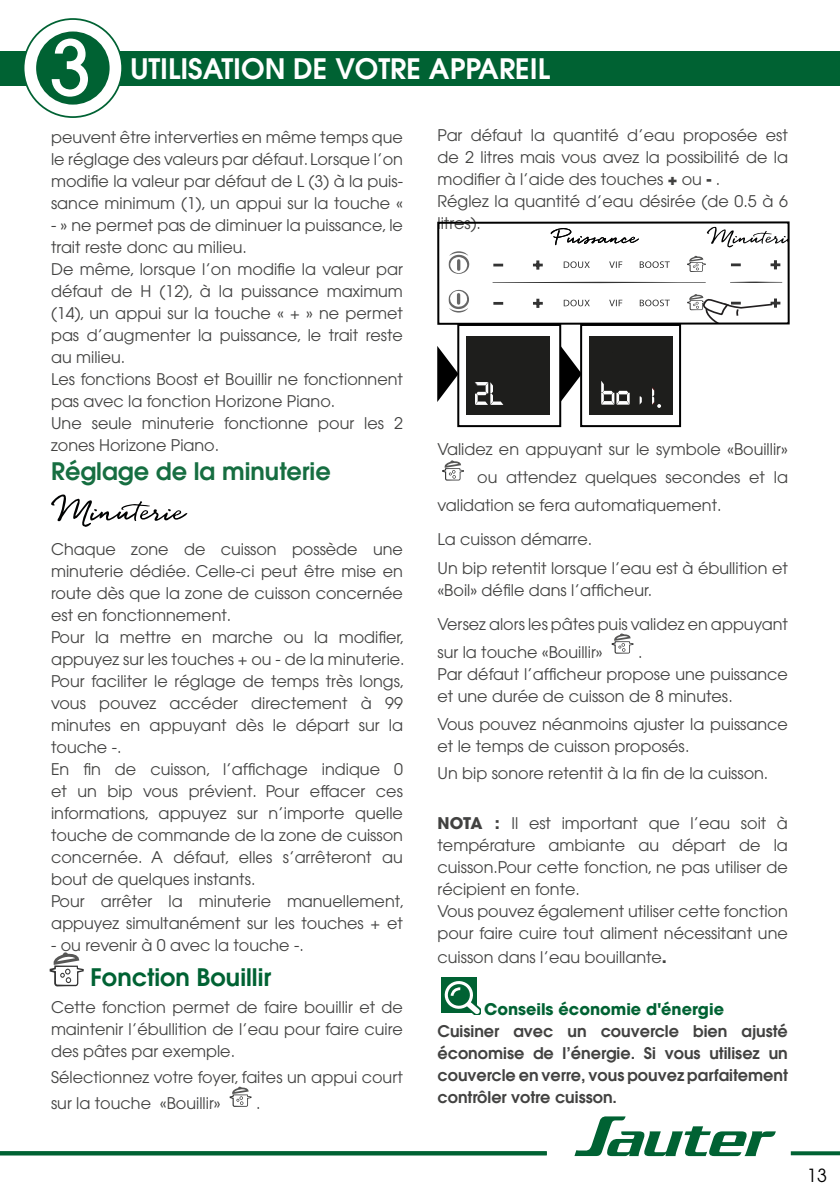
<style>
.page{position:relative;width:840px;height:1191px;background:#fff}
.page>*{position:absolute;margin:0;border:0;box-sizing:border-box;transform-origin:0 0}
.t1{font:500 75.6px "Avant Garde";color:#fff}
.t2{font:600 28px "Avant Garde";color:#fff}
.t3{font:600 24px "Avant Garde";color:#166e41}
.t4{font:600 24px "Avant Garde";color:#006233}
.t5{font:18px "Avant Garde";color:#000}
.t6{font:16px/22px "Avant Garde";color:#424241}
.t7{font:600 16px/22px "Avant Garde";color:#424241;text-align:justify}
.t8{font:700 16px "Avant Garde";color:#006233}
.s1{font-weight:700}
</style>
<div class="page">
<div style="left:0;top:51px;width:839px;height:34px;background:#006233"></div>
<svg style="left:1px;top:1151px;width:545px;height:4px;background:#056537"></svg>
<svg style="left:574px;top:1116px;width:201px;height:40px"></svg>
<svg style="left:790px;top:1151px;width:49px;height:4px"></svg>
<div style="left:24px;top:19px;width:98px;height:98px;background:#fff;border-radius:50%"></div>
<div style="left:23px;top:18px;width:100px;height:100px;border:2px solid #006233;border-radius:50%"></div>
<div style="left:36px;top:31px;width:73px;height:74px;background:#006233;border-radius:50%"></div>
<svg style="left:51px;top:494px;width:136px;height:33px"></svg>
<svg style="left:50px;top:952px;width:34px;height:34px"></svg>
<svg style="left:233px;top:1096px;width:19px;height:11px"></svg>
<svg style="left:229px;top:1086px;width:22px;height:20px"></svg>
<svg style="left:442px;top:460px;width:21px;height:20px"></svg>
<svg style="left:615px;top:643px;width:19px;height:11px"></svg>
<svg style="left:611px;top:633px;width:22px;height:20px"></svg>
<div style="left:441px;top:977px;width:35px;height:35px;background:#006233"></div>
<svg style="left:443px;top:979px;width:37px;height:35px"></svg>
<svg style="left:731px;top:263px;width:9px;height:3px"></svg>
<svg style="left:493px;top:264px;width:10px;height:2px"></svg>
<svg style="left:533px;top:260px;width:9px;height:10px"></svg>
<svg style="left:770px;top:260px;width:9px;height:9px"></svg>
<svg style="left:639px;top:261px;width:30px;height:7px"></svg>
<svg style="left:609px;top:261px;width:13px;height:7px"></svg>
<svg style="left:563px;top:261px;width:26px;height:7px"></svg>
<svg style="left:730px;top:281px;width:51px;height:2px"></svg>
<svg style="left:492px;top:282px;width:213px;height:1px"></svg>
<svg style="left:687px;top:255px;width:18px;height:17px"></svg>
<svg style="left:550px;top:228px;width:89px;height:18px"></svg>
<svg style="left:706px;top:227px;width:80px;height:21px"></svg>
<svg style="left:493px;top:302px;width:10px;height:3px"></svg>
<svg style="left:533px;top:299px;width:9px;height:9px"></svg>
<svg style="left:639px;top:299px;width:30px;height:7px"></svg>
<svg style="left:609px;top:300px;width:13px;height:6px"></svg>
<svg style="left:563px;top:300px;width:26px;height:6px"></svg>
<svg style="left:687px;top:294px;width:93px;height:28px"></svg>
<svg style="left:448px;top:251px;width:21px;height:23px"></svg>
<svg style="left:448px;top:289px;width:21px;height:23px"></svg>
<div style="left:437px;top:221px;width:352px;height:104px;border:2px solid #000"></div>
<div style="left:465px;top:336px;width:84px;height:78px;background:#1e1e1c"></div>
<svg style="left:474px;top:382px;width:29px;height:23px"></svg>
<div style="left:457px;top:324px;width:104px;height:103px;border:2px solid #000"></div>
<div style="left:588px;top:336px;width:83px;height:79px;background:#1e1e1c"></div>
<svg style="left:601px;top:381px;width:28px;height:24px"></svg>
<svg style="left:639px;top:387px;width:21px;height:21px"></svg>
<div style="left:579px;top:324px;width:101px;height:103px;border:2px solid #000"></div>
<svg style="left:560px;top:346px;width:21px;height:56px"></svg>
<svg style="left:437px;top:346px;width:21px;height:56px"></svg>
<h1 class="t1" style="left:50px;top:21px;width:44px">3</h1>
<h2 class="t2" style="left:130px;top:51px;width:421px">UTILISATION DE VOTRE APPAREIL</h2>
<p class="t6" style="left:51px;top:126px;width:353px;text-align:justify">peuvent être interverties en même temps que le réglage des valeurs par défaut. Lorsque l’on modifie la valeur par défaut de L (3) à la puis&shy;sance minimum (1), un appui sur la touche «</p>
<p class="t6" style="left:51px;top:214px;width:353px">- » ne permet pas de diminuer la puissance, le trait reste donc au milieu.<br>De même, lorsque l’on modifie la valeur par défaut de H (12), à la puissance maximum (14), un appui sur la touche « + » ne permet pas d’augmenter la puissance, le trait reste au milieu.<br>Les fonctions Boost et Bouillir ne fonctionnent pas avec la fonction Horizone Piano.<br>Une seule minuterie fonctionne pour les 2 zones Horizone Piano.</p>
<h3 class="t3" style="left:51px;top:456px;width:281px">Réglage de la minuterie</h3>
<p class="t6" style="left:51px;top:537px;width:355px">Chaque zone de cuisson possède une minuterie dédiée. Celle-ci peut être mise en route dès que la zone de cuisson concernée est en fonctionnement.<br>Pour la mettre en marche ou la modifier, appuyez sur les touches + ou - de la minuterie.<br>Pour faciliter le réglage de temps très longs, vous pouvez accéder directement à 99 minutes en appuyant dès le départ sur la touche -.<br>En fin de cuisson, l’affichage indique 0 et un bip vous prévient. Pour effacer ces informations, appuyez sur n’importe quelle touche de commande de la zone de cuisson concernée. A défaut, elles s’arrêteront au bout de quelques instants.<br>Pour arrêter la minuterie manuellement, appuyez simultanément sur les touches + et</p>
<p class="t6" style="left:51px;top:933px;width:254px">- ou revenir à 0 avec la touche -.</p>
<h3 class="t4" style="left:90px;top:962px;width:182px">Fonction Bouillir</h3>
<p class="t6" style="left:51px;top:996px;width:353px;text-align:justify">Cette fonction permet de faire bouillir et de maintenir l’ébullition de l’eau pour faire cuire des pâtes par exemple.</p>
<p class="t6" style="left:51px;top:1064px;width:353px;line-height:26px">Sélectionnez votre foyer, faites un appui court sur la touche «Bouillir»</p>
<p class="t6" style="left:256px;top:1092px;width:6px">.</p>
<p class="t6" style="left:437px;top:124px;width:352px">Par défaut la quantité d’eau proposée est de 2 litres mais vous avez la possibilité de la modifier à l’aide des touches <span class="s1">+</span> ou <span class="s1">-</span> .<br>Réglez la quantité d’eau désirée (de 0.5 à 6 litres).</p>
<p class="t6" style="left:437px;top:438px;width:351px">Validez en appuyant sur le symbole «Bouillir»</p>
<p class="t6" style="left:477px;top:466px;width:312px">ou attendez quelques secondes et la</p>
<p class="t6" style="left:437px;top:494px;width:285px">validation se fera automatiquement.</p>
<p class="t6" style="left:437px;top:524px;width:351px;line-height:29.6px">La cuisson démarre.<br>Un bip retentit lorsque l’eau est à ébullition et</p>
<p class="t6" style="left:437px;top:574px;width:351px;line-height:33.6px">«Boil» défile dans l’afficheur.<br>Versez alors les pâtes puis validez en appuyant</p>
<p class="t6" style="left:437px;top:641px;width:166px">sur la touche «Bouillir»</p>
<p class="t6" style="left:437px;top:641px;width:352px;text-indent:200px">.<br>Par défaut l’afficheur propose une puissance et une durée de cuisson de 8 minutes.</p>
<p class="t6" style="left:437px;top:713px;width:352px">Vous pouvez néanmoins ajuster la puissance et le temps de cuisson proposés.</p>
<p class="t6" style="left:437px;top:762px;width:332px">Un bip sonore retentit à la fin de la cuisson.</p>
<p class="t6" style="left:437px;top:812px;width:352px"><span class="s1">NOTA :</span> Il est important que l’eau soit à température ambiante au départ de la cuisson.Pour cette fonction, ne pas utiliser de récipient en fonte.<br>Vous pouvez également utiliser cette fonction pour faire cuire tout aliment nécessitant une</p>
<p class="t6" style="left:437px;top:946px;width:231px">cuisson dans l’eau bouillante<span class="s1">.</span></p>
<p class="t8" style="left:483px;top:998px;width:241px">Conseils économie d'énergie</p>
<p class="t7" style="left:437px;top:1019px;width:352px">Cuisiner avec un couvercle bien ajusté économise de l’énergie. Si vous utilisez un couvercle en verre, vous pouvez parfaitement contrôler votre cuisson.</p>
<p class="t5" style="left:806px;top:1165px;width:21px">13</p>
</div>
